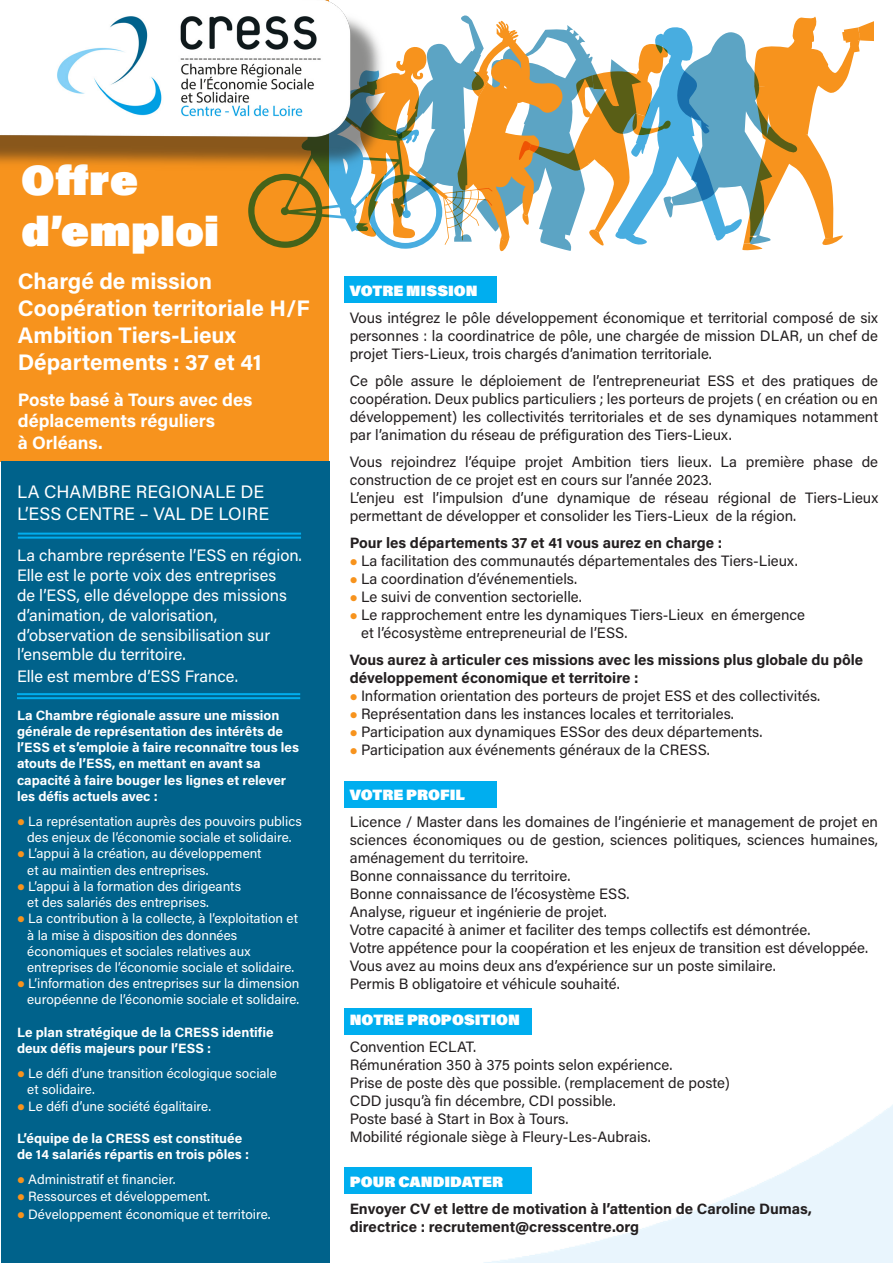
<style>
.page{position:relative;width:893px;height:1263px;background:#fff}
.page>*{position:absolute;margin:0;border:0;box-sizing:border-box;transform-origin:0 0}
.t1{font:900 42.3px "Acumin Pro";color:#fff}
.t2{font:700 22.5px "Acumin Pro";color:#fff}
.t3{font:700 18px "Acumin Pro";color:#fff}
.t4{font:18px/21.6px "Acumin Pro";color:#fff}
.t5{font:16.5px/19.8px "Acumin Pro";color:#fff}
.t6{font:15px/18px "Acumin Pro";color:#231f20;text-align:justify}
.t7{font:700 15px/18px "Acumin Pro";color:#231f20}
.t8{font:900 15px "Acumin Pro";color:#fff}
.t9{font:13.5px "Acumin Pro";color:#fff}
.t10{font:700 13.5px/16.2px "Acumin Pro";color:#fff}
.s1{color:#f7931d}
</style>
<div class="page">
<img style="left:484px;top:1105px;width:409px;height:158px">
<div style="left:344px;top:276px;width:152px;height:27px;background:#00aeef"></div>
<div style="left:344px;top:781px;width:152px;height:27px;background:#00aeef"></div>
<div style="left:344px;top:1008px;width:187px;height:27px;background:#00aeef"></div>
<div style="left:344px;top:1167px;width:187px;height:27px;background:#00aeef"></div>
<div style="left:0;top:0;width:329px;height:461px;background:#f7931d"></div>
<div style="left:1px;top:461px;width:329px;height:802px;background:#00628b"></div>
<hr style="left:18px;top:533px;width:283px;height:2px;background:#00aeef">
<hr style="left:18px;top:537px;width:283px;height:2px;background:#00aeef">
<hr style="left:17px;top:693px;width:283px;height:2px;background:#00aeef">
<hr style="left:17px;top:697px;width:283px;height:2px;background:#00aeef">
<svg style="left:248px;top:15px;width:626px;height:237px"></svg>
<img style="left:0;top:0;width:398px;height:180px">
<p class="t1" style="left:21px;top:150px;width:118px">Offre</p>
<p class="t1" style="left:21px;top:201px;width:199px">d’emploi</p>
<p class="t2" style="left:18px;top:265px;width:196px">Chargé de mission</p>
<p class="t2" style="left:18px;top:292px;width:293px">Coopération territoriale H/F</p>
<p class="t2" style="left:18px;top:319px;width:220px">Ambition Tiers-Lieux</p>
<p class="t2" style="left:18px;top:346px;width:245px">Départements : 37 et 41</p>
<p class="t3" style="left:18px;top:387px;width:236px">Poste basé à Tours avec des</p>
<p class="t3" style="left:18px;top:408px;width:199px">déplacements réguliers</p>
<p class="t3" style="left:18px;top:430px;width:86px">à Orléans.</p>
<p class="t4" style="left:17px;top:481px;width:254px">LA CHAMBRE REGIONALE DE<br>L’ESS CENTRE – VAL DE LOIRE</p>
<p class="t5" style="left:17px;top:545px;width:286px">La chambre représente l’ESS en région.<br>Elle est le porte voix des entreprises<br>de l’ESS, elle développe des missions d’animation, de valorisation,</p>
<p class="t5" style="left:17px;top:624px;width:255px">d’observation de sensibilisation sur l’ensemble du territoire.</p>
<p class="t5" style="left:17px;top:666px;width:223px">Elle est membre d’ESS France.</p>
<p class="t10" style="left:17px;top:706px;width:264px">La Chambre régionale assure une mission</p>
<p class="t10" style="left:17px;top:723px;width:268px">générale de représentation des intérêts de</p>
<p class="t10" style="left:17px;top:739px;width:284px">l’ESS et s’emploie à faire reconnaître tous les atouts de l’ESS, en mettant en avant sa</p>
<p class="t10" style="left:17px;top:771px;width:271px">capacité à faire bouger les lignes et relever</p>
<p class="t10" style="left:17px;top:787px;width:142px">les défis actuels avec :</p>
<p class="t9" style="left:17px;top:812px;width:286px"><span class="s1">●</span> La représentation auprès des pouvoirs publics</p>
<p class="t9" style="left:27px;top:828px;width:266px">des enjeux de l’économie sociale et solidaire.</p>
<p class="t9" style="left:17px;top:844px;width:246px"><span class="s1">●</span> L’appui à la création, au développement</p>
<p class="t9" style="left:27px;top:861px;width:183px">et au maintien des entreprises.</p>
<p class="t9" style="left:17px;top:877px;width:226px"><span class="s1">●</span> L’appui à la formation des dirigeants</p>
<p class="t9" style="left:27px;top:893px;width:183px">et des salariés des entreprises.</p>
<p class="t9" style="left:17px;top:909px;width:283px"><span class="s1">●</span> La contribution à la collecte, à l’exploitation et</p>
<p class="t9" style="left:27px;top:925px;width:212px">à la mise à disposition des données</p>
<p class="t9" style="left:27px;top:942px;width:225px">économiques et sociales relatives aux</p>
<p class="t9" style="left:27px;top:958px;width:268px">entreprises de l’économie sociale et solidaire.</p>
<p class="t9" style="left:17px;top:974px;width:284px"><span class="s1">●</span> L’information des entreprises sur la dimension</p>
<p class="t9" style="left:27px;top:990px;width:273px">européenne de l’économie sociale et solidaire.</p>
<p class="t10" style="left:17px;top:1023px;width:258px">Le plan stratégique de la CRESS identifie deux défis majeurs pour l’ESS :</p>
<p class="t9" style="left:17px;top:1064px;width:261px"><span class="s1">●</span> Le défi d’une transition écologique sociale</p>
<p class="t9" style="left:27px;top:1080px;width:69px">et solidaire.</p>
<p class="t9" style="left:17px;top:1096px;width:196px"><span class="s1">●</span> Le défi d’une société égalitaire.</p>
<p class="t10" style="left:17px;top:1129px;width:227px">L’équipe de la CRESS est constituée</p>
<p class="t10" style="left:17px;top:1146px;width:234px">de 14 salariés répartis en trois pôles :</p>
<p class="t9" style="left:17px;top:1170px;width:160px"><span class="s1">●</span> Administratif et financier.</p>
<p class="t9" style="left:17px;top:1186px;width:195px"><span class="s1">●</span> Ressources et développement.</p>
<p class="t9" style="left:17px;top:1204px;width:255px"><span class="s1">●</span> Développement économique et territoire.</p>
<p class="t8" style="left:350px;top:280px;width:129px">VOTRE MISSION</p>
<p class="t6" style="left:350px;top:308px;width:530px">Vous intégrez le pôle développement économique et territorial composé de six personnes : la coordinatrice de pôle, une chargée de mission DLAR, un chef de projet Tiers-Lieux, trois chargés d’animation territoriale.</p>
<p class="t6" style="left:350px;top:371px;width:530px">Ce pôle assure le déploiement de l’entrepreneuriat ESS et des pratiques de coopération. Deux publics particuliers ; les porteurs de projets ( en création ou en développement) les collectivités territoriales et de ses dynamiques notamment par l’animation du réseau de préfiguration des Tiers-Lieux.</p>
<p class="t6" style="left:350px;top:452px;width:530px">Vous rejoindrez l’équipe projet Ambition tiers lieux. La première phase de construction de ce projet est en cours sur l’année 2023.</p>
<p class="t6" style="left:350px;top:488px;width:530px">L’enjeu est l’impulsion d’une dynamique de réseau régional de Tiers-Lieux permettant de développer et consolider les Tiers-Lieux de la région.</p>
<p class="t7" style="left:350px;top:533px;width:374px">Pour les départements 37 et 41 vous aurez en charge :</p>
<p class="t6" style="left:350px;top:551px;width:450px"><span class="s1">●</span> La facilitation des communautés départementales des Tiers-Lieux.</p>
<p class="t6" style="left:350px;top:569px;width:229px"><span class="s1">●</span> La coordination d’événementiels.</p>
<p class="t6" style="left:350px;top:587px;width:234px"><span class="s1">●</span> Le suivi de convention sectorielle.</p>
<p class="t6" style="left:350px;top:605px;width:457px"><span class="s1">●</span> Le rapprochement entre les dynamiques Tiers-Lieux en émergence</p>
<p class="t6" style="left:361px;top:623px;width:268px">et l’écosystème entrepreneurial de l’ESS.</p>
<p class="t7" style="left:350px;top:650px;width:515px">Vous aurez à articuler ces missions avec les missions plus globale du pôle développement économique et territoire :</p>
<p class="t6" style="left:350px;top:686px;width:472px"><span class="s1">●</span> Information orientation des porteurs de projet ESS et des collectivités.</p>
<p class="t6" style="left:350px;top:704px;width:386px"><span class="s1">●</span> Représentation dans les instances locales et territoriales.</p>
<p class="t6" style="left:350px;top:722px;width:414px"><span class="s1">●</span> Participation aux dynamiques ESSor des deux départements.</p>
<p class="t6" style="left:350px;top:740px;width:362px"><span class="s1">●</span> Participation aux événements généraux de la CRESS.</p>
<p class="t8" style="left:350px;top:784px;width:117px">VOTRE PROFIL</p>
<p class="t6" style="left:350px;top:812px;width:530px">Licence / Master dans les domaines de l’ingénierie et management de projet en sciences économiques ou de gestion, sciences politiques, sciences humaines, aménagement du territoire.</p>
<p class="t6" style="left:350px;top:866px;width:222px">Bonne connaissance du territoire.</p>
<p class="t6" style="left:350px;top:884px;width:281px">Bonne connaissance de l’écosystème ESS.</p>
<p class="t6" style="left:350px;top:902px;width:259px">Analyse, rigueur et ingénierie de projet.</p>
<p class="t6" style="left:350px;top:920px;width:462px">Votre capacité à animer et faciliter des temps collectifs est démontrée.</p>
<p class="t6" style="left:350px;top:938px;width:520px">Votre appétence pour la coopération et les enjeux de transition est développée.</p>
<p class="t6" style="left:350px;top:956px;width:427px">Vous avez au moins deux ans d’expérience sur un poste similaire.</p>
<p class="t6" style="left:350px;top:974px;width:272px">Permis B obligatoire et véhicule souhaité.</p>
<p class="t8" style="left:350px;top:1009px;width:172px">NOTRE PROPOSITION</p>
<p class="t6" style="left:350px;top:1037px;width:128px">Convention ECLAT.</p>
<p class="t6" style="left:350px;top:1055px;width:324px">Rémunération 350 à 375 points selon expérience.</p>
<p class="t6" style="left:350px;top:1073px;width:382px">Prise de poste dès que possible. (remplacement de poste)</p>
<p class="t6" style="left:350px;top:1091px;width:268px">CDD jusqu’à fin décembre, CDI possible.</p>
<p class="t6" style="left:350px;top:1109px;width:220px">Poste basé à Start in Box à Tours.</p>
<p class="t6" style="left:350px;top:1127px;width:303px">Mobilité régionale siège à Fleury-Les-Aubrais.</p>
<p class="t8" style="left:350px;top:1171px;width:155px">POUR CANDIDATER</p>
<p class="t7" style="left:350px;top:1199px;width:464px">Envoyer CV et lettre de motivation à l’attention de Caroline Dumas,</p>
<p class="t7" style="left:350px;top:1217px;width:291px">directrice : recrutement@cresscentre.org</p>
</div>
